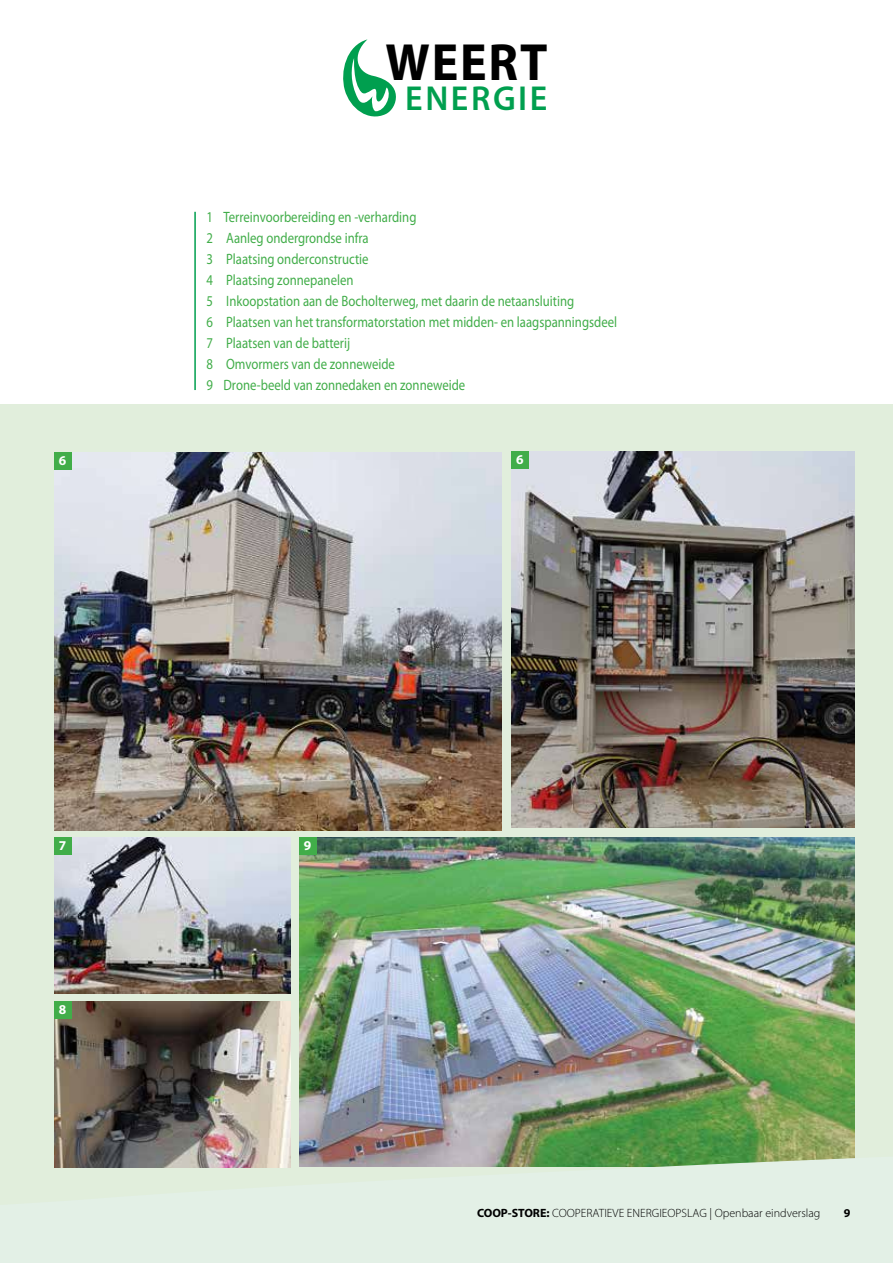
<style>
.page{position:relative;width:893px;height:1263px;background:#fff}
.page>*{position:absolute;margin:0;border:0;box-sizing:border-box;transform-origin:0 0}
.t1{font:700 52.65px "Myriad Pro";letter-spacing:.035em;color:#000;scale:.95 1}
.t2{font:600 34.8px "Myriad Pro";letter-spacing:.075em;color:#009f4f}
.t3{font:15px/21px "Myriad Pro";color:#41ad49;scale:.85 1}
.t4{font:700 13.5px "Myriad Pro";color:#fff}
.t5{font:300 12px "Myriad Pro";color:#000}
.t6{font:700 12px "Myriad Pro";color:#000}
.s1{font-weight:700}
</style>
<div class="page">
<svg style="left:343px;top:39px;width:53px;height:78px"></svg>
<div style="left:0;top:405px;width:893px;height:858px;background:#e1eedc"></div>
<img style="left:54px;top:452px;width:448px;height:379px">
<img style="left:512px;top:451px;width:343px;height:376px">
<img style="left:54px;top:837px;width:237px;height:156px">
<img style="left:54px;top:1002px;width:237px;height:153px">
<img style="left:299px;top:837px;width:556px;height:318px">
<div style="left:54px;top:452px;width:17px;height:17px;background:#41ad49"></div>
<div style="left:512px;top:451px;width:17px;height:17px;background:#41ad49"></div>
<div style="left:54px;top:837px;width:17px;height:17px;background:#41ad49"></div>
<div style="left:54px;top:1002px;width:17px;height:17px;background:#41ad49"></div>
<div style="left:299px;top:837px;width:17px;height:17px;background:#41ad49"></div>
<img style="left:54px;top:1155px;width:801px;height:13px">
<hr style="left:194px;top:212px;width:2px;height:178px;background:#009f4f">
<h1 class="t1" style="left:386px;top:28px;width:172px">WEERT</h1>
<h2 class="t2" style="left:405px;top:76px;width:144px">ENERGIE</h2>
<p class="t3" style="left:206px;top:206px;width:485px">1 Terreinvoorbereiding en -verharding<br>2 Aanleg ondergrondse infra<br>3 Plaatsing onderconstructie<br>4 Plaatsing zonnepanelen<br>5 Inkoopstation aan de Bocholterweg, met daarin de netaansluiting<br>6 Plaatsen van het transformatorstation met midden- en laagspanningsdeel 7 Plaatsen van de batterij<br>8 Omvormers van de zonneweide<br>9 Drone-beeld van zonnedaken en zonneweide</p>
<p class="t4" style="left:59px;top:451px;width:9px">6</p>
<p class="t4" style="left:516px;top:450px;width:9px">6</p>
<p class="t4" style="left:59px;top:836px;width:9px">7</p>
<p class="t4" style="left:59px;top:1001px;width:9px">8</p>
<p class="t4" style="left:304px;top:836px;width:9px">9</p>
<p class="t5" style="left:477px;top:1205px;width:345px"><span class="s1">COOP-STORE:</span> COOPERATIEVE ENERGIEOPSLAG | Openbaar eindverslag</p>
<p class="t6" style="left:844px;top:1205px;width:8px">9</p>
</div>
